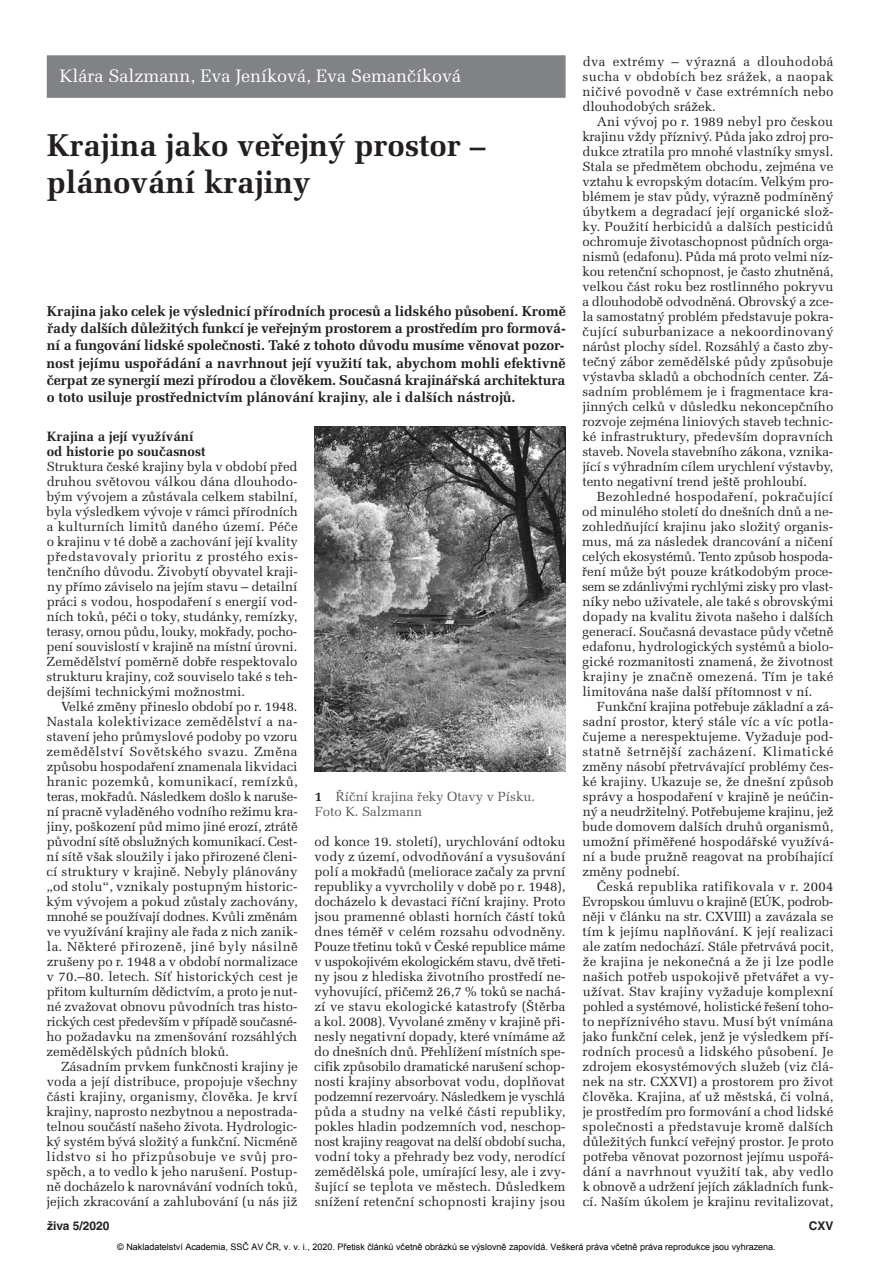
<style>
.page{position:relative;width:893px;height:1263px;background:#fff}
.page>*{position:absolute;margin:0;border:0;box-sizing:border-box;transform-origin:0 0}
.t1{font:700 31.5px/37.5px "Melior CE";color:#231f20}
.t2{font:18px "Melior CE";color:#fff}
.t3{font:700 14.25px/17.2px "Melior CE";color:#231f20;text-align:justify}
.t4{font:700 13.5px/15px "Melior CE";color:#231f20}
.t5{font:700 13.5px "Melior CE";color:#fff}
.t6{font:13.2px/15px "Melior CE";color:#231f20;text-align:justify}
.t7{font:13.2px/15px "Melior CE";color:#57585a}
.t8{font:700 12px "Helvetica CE";color:#231f20}
.t9{font:9px "Arial";color:#000}
.s1{font-weight:700;color:#231f20}
</style>
<div class="page">
<img style="left:315px;top:426px;width:251px;height:345px">
<div style="left:47px;top:55px;width:519px;height:43px;background:#808285"></div>
<h2 class="t2" style="left:60px;top:70px;width:403px">Klára Salzmann, Eva Jeníková, Eva Semančíková</h2>
<h1 class="t1" style="left:47px;top:130px;width:440px">Krajina jako veřejný prostor – plánování krajiny</h1>
<p class="t3" style="left:47px;top:304px;width:521px">Krajina jako celek je výslednicí přírodních procesů a lidského působení. Kromě řady dalších důležitých funkcí je veřejným prostorem a prostředím pro formová - ní a fungování lidské společnosti. Také z tohoto důvodu musíme věnovat pozor&shy;nost jejímu uspořádání a navrhnout její využití tak, abychom mohli efektivně čerpat ze synergií mezi přírodou a člověkem. Současná krajinářská architektura o toto usiluje prostřednictvím plánování krajiny, ale i dalších nástrojů.</p>
<p class="t4" style="left:47px;top:431px;width:160px">Krajina a její využívání od historie po současnost</p>
<p class="t6" style="left:47px;top:461px;width:253px">Struktura české krajiny byla v období před druhou světovou válkou dána dlouhodo&shy;bým vývojem a zůstávala celkem stabilní, byla výsledkem vývoje v rámci přírodních a kulturních limitů daného území. Péče o krajinu v té době a zachování její kvality představovaly prioritu z prostého exis - tenčního důvodu. Živobytí obyvatel kraji&shy;ny přímo záviselo na jejím stavu – detailní práci s vodou, hospodaření s energií vod&shy;ních toků, péči o toky, studánky, remízky, terasy, ornou půdu, louky, mokřady, pocho&shy;pení souvislostí v krajině na místní úrovni.<br>Zemědělství poměrně dobře respektovalo strukturu krajiny, což souviselo také s teh&shy;dejšími technickými možnostmi.</p>
<p class="t6" style="left:46px;top:701px;width:253px;text-indent:15px">Velké změny přineslo období po r. 1948.<br>Nastala kolektivizace zemědělství a na - stavení jeho průmyslové podoby po vzoru zemědělství Sovětského svazu. Změna způsobu hospodaření znamenala likvidaci hranic pozemků, komunikací, remízků, teras, mokřadů. Následkem došlo k naruše - ní pracně vyladěného vodního režimu kra&shy;jiny, poškození půd mimo jiné erozí, ztrátě původní sítě obslužných komunikací. Cest&shy;ní sítě však sloužily i jako přirozené členi&shy;cí struktury v krajině. Nebyly plánovány „od stolu“, vznikaly postupným historic&shy;kým vývojem a pokud zůstaly zachovány, mnohé se používají dodnes. Kvůli změnám ve využívání krajiny ale řada z nich zanik&shy;la. Některé přirozeně, jiné byly násilně zrušeny po r. 1948 a v období normalizace v 70.–80. letech. Síť historických cest je přitom kulturním dědictvím, a proto je nut&shy;né zvažovat obnovu původních tras histo&shy;rických cest především v případě současné - ho požadavku na zmenšování rozsáhlých zemědělských půdních bloků.</p>
<p class="t6" style="left:46px;top:1061px;width:253px;text-indent:15px">Zásadním prvkem funkčnosti krajiny je voda a její distribuce, propojuje všechny části krajiny, organismy, člověka. Je krví krajiny, naprosto nezbytnou a nepostrada&shy;telnou součástí našeho života. Hydrologic&shy;ký systém bývá složitý a funkční. Nicméně lidstvo si ho přizpůsobuje ve svůj pro&shy;spěch, a to vedlo k jeho narušení. Postup&shy;ně docházelo k narovnávání vodních toků, jejich zkracování a zahlubování (u nás již</p>
<p class="t5" style="left:546px;top:745px;width:9px">1</p>
<p class="t7" style="left:315px;top:791px;width:222px"><span class="s1">1</span> Říční krajina řeky Otavy v Písku.<br>Foto K. Salzmann</p>
<p class="t6" style="left:314px;top:836px;width:253px">od konce 19. století), urychlování odtoku vody z území, odvodňování a vysušování polí a mokřadů (meliorace začaly za první republiky a vyvrcholily v době po r. 1948), docházelo k devastaci říční krajiny. Proto jsou pramenné oblasti horních částí toků dnes téměř v celém rozsahu odvodněny.<br>Pouze třetinu toků v České republice máme v uspokojivém ekologickém stavu, dvě třeti - ny jsou z hlediska životního prostředí ne - vyhovující, přičemž 26,7 % toků se nachá&shy;zí ve stavu ekologické katastrofy (Štěrba a kol. 2008). Vyvolané změny v krajině při&shy;nesly negativní dopady, které vnímáme až do dnešních dnů. Přehlížení místních spe&shy;cifik způsobilo dramatické narušení schop&shy;nosti krajiny absorbovat vodu, doplňovat podzemní rezervoáry. Následkem je vyschlá půda a studny na velké části republiky, pokles hladin podzemních vod, neschop&shy;nost krajiny reagovat na delší období sucha, vodní toky a přehrady bez vody, nerodící zemědělská pole, umírající lesy, ale i zvy&shy;šující se teplota ve městech. Důsledkem snížení retenční schopnosti krajiny jsou</p>
<p class="t6" style="left:582px;top:56px;width:253px">dva extrémy – výrazná a dlouhodobá sucha v obdobích bez srážek, a naopak ničivé povodně v čase extrémních nebo dlouhodobých srážek.</p>
<p class="t6" style="left:582px;top:116px;width:253px;text-indent:15px">Ani vývoj po r. 1989 nebyl pro českou krajinu vždy příznivý. Půda jako zdroj pro&shy;dukce ztratila pro mnohé vlastníky smysl.<br>Stala se předmětem obchodu, zejména ve vztahu k evropským dotacím. Velkým pro&shy;blémem je stav půdy, výrazně podmíněný úbytkem a degradací její organické slož&shy;ky. Použití herbicidů a dalších pesticidů ochromuje životaschopnost půdních orga&shy;nismů (edafonu). Půda má proto velmi níz&shy;kou retenční schopnost, je často zhutněná, velkou část roku bez rostlinného pokryvu a dlouhodobě odvodněná. Obrovský a zce&shy;la samostatný problém představuje pokra&shy;čující suburbanizace a nekoordinovaný nárůst plochy sídel. Rozsáhlý a často zby&shy;tečný zábor zemědělské půdy způsobuje výstavba skladů a obchodních center. Zá - sadním problémem je i fragmentace kra - jinných celků v důsledku nekoncepčního rozvoje zejména liniových staveb technic&shy;ké infrastruktury, především dopravních staveb. Novela stavebního zákona, vznika&shy;jící s výhradním cílem urychlení výstavby, tento negativní trend ještě prohloubí.</p>
<p class="t6" style="left:582px;top:491px;width:253px;text-indent:15px">Bezohledné hospodaření, pokračující od minulého století do dnešních dnů a ne - zohledňující krajinu jako složitý organis&shy;mus, má za následek drancování a ničení celých ekosystémů. Tento způsob hospoda - ření může být pouze krátkodobým proce&shy;sem se zdánlivými rychlými zisky pro vlast&shy;níky nebo uživatele, ale také s obrovskými dopady na kvalitu života našeho i dalších generací. Současná devastace půdy včetně edafonu, hydrologických systémů a biolo&shy;gické rozmanitosti znamená, že životnost krajiny je značně omezená. Tím je také limitována naše další přítomnost v ní.</p>
<p class="t6" style="left:582px;top:701px;width:253px;text-indent:15px">Funkční krajina potřebuje základní a zá - sadní prostor, který stále víc a víc potla - čujeme a nerespektujeme. Vyžaduje pod&shy;statně šetrnější zacházení. Klimatické změny násobí přetrvávající problémy čes&shy;ké krajiny. Ukazuje se, že dnešní způsob správy a hospodaření v krajině je neúčin&shy;ný a neudržitelný. Potřebujeme krajinu, jež bude domovem dalších druhů organismů, umožní přiměřené hospodářské využívá&shy;ní a bude pružně reagovat na probíhající změny podnebí.</p>
<p class="t6" style="left:582px;top:881px;width:253px;text-indent:15px">Česká republika ratifikovala v r. 2004<br>Evropskou úmluvu o krajině (EÚK, podrob&shy;něji v článku na str. CXVIII) a zavázala se tím k jejímu naplňování. K její realizaci ale zatím nedochází. Stále přetrvává pocit, že krajina je nekonečná a že ji lze podle našich potřeb uspokojivě přetvářet a vy - užívat. Stav krajiny vyžaduje komplexní pohled a systémové, holistické řešení toho&shy;to nepříznivého stavu. Musí být vnímána jako funkční celek, jenž je výsledkem pří&shy;rodních procesů a lidského působení. Je zdrojem ekosystémových služeb (viz člá&shy;nek na str. CXXVI) a prostorem pro život člověka. Krajina, ať už městská, či volná, je prostředím pro formování a chod lidské společnosti a představuje kromě dalších důležitých funkcí veřejný prostor. Je proto potřeba věnovat pozornost jejímu uspořá&shy;dání a navrhnout využití tak, aby vedlo k obnově a udržení jejích základních funk&shy;cí. Naším úkolem je krajinu revitalizovat,</p>
<p class="t8" style="left:47px;top:1221px;width:64px">živa 5/2020</p>
<p class="t8" style="left:809px;top:1221px;width:26px">CXV</p>
<p class="t9" style="left:117px;top:1241px;width:660px">© Nakladatelství Academia, SSČ AV ČR, v. v. i., 2020. Přetisk článků včetně obrázků se výslovně zapovídá. Veškerá práva včetně práva reprodukce jsou vyhrazena.</p>
</div>
